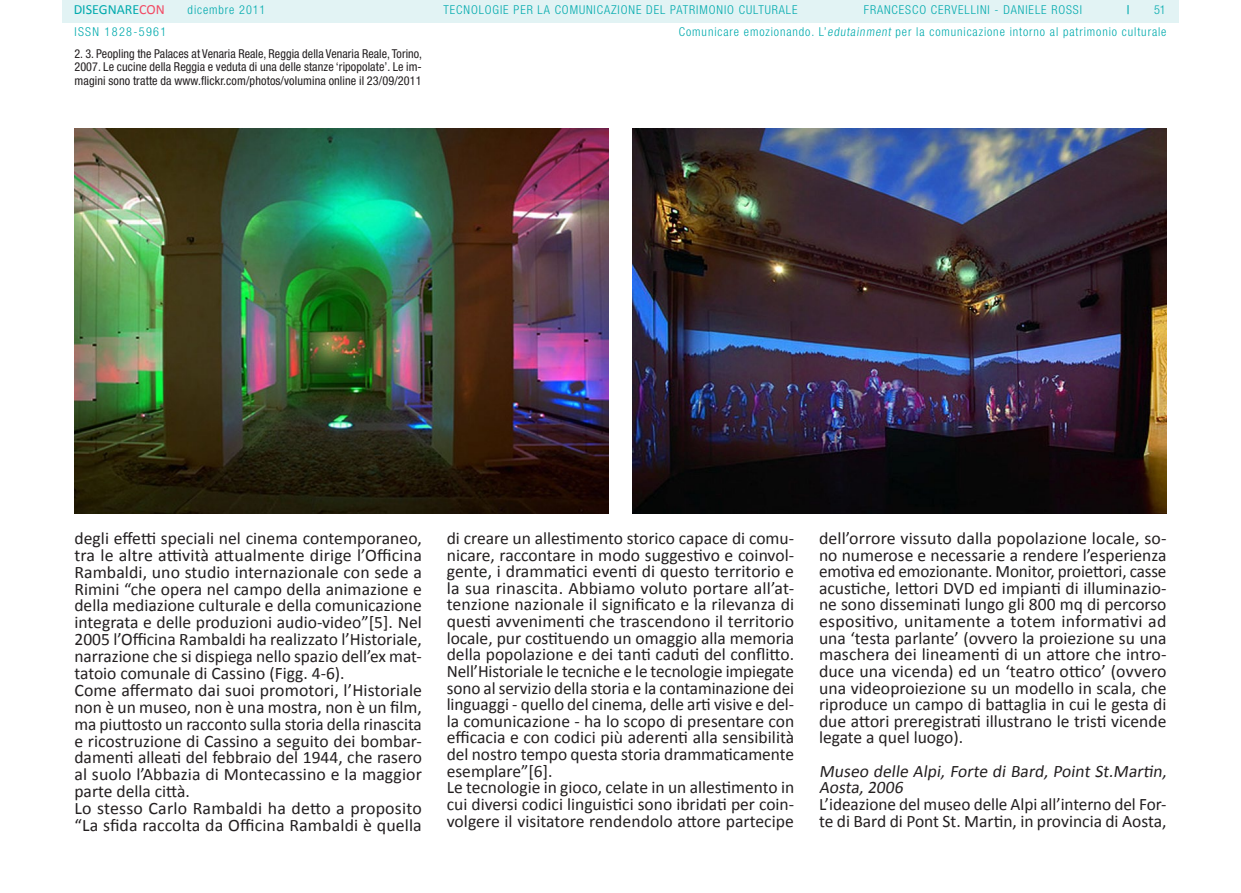
<style>
.page{position:relative;width:1241px;height:893px;background:#fff}
.page>*{position:absolute;margin:0;border:0;box-sizing:border-box;transform-origin:0 0}
.Articolo_TESTO_BASE{font:17.5px/16.6px "Calibri";color:#231f20;text-align:justify}
.t1{font:14px "Calibri";color:#00aaad}
.Note_TESTO_BASE{font:condensed 12.25px/13.1px "Helvetica Neue LT Std";letter-spacing:.01em;color:#231f20;text-align:justify}
.t2{font:300 condensed 12.25px "Helvetica Neue LT Std";letter-spacing:.075em;color:#00aaad}
.t3{font:300 condensed 12.25px "Helvetica Neue LT Std";letter-spacing:.11em;color:#00aaad}
.t4{font:500 condensed 12.25px "Helvetica Neue LT Std";color:#00aaad}
.s1{color:#f24862}
</style>
<div class="page">
<div style="left:62px;top:0;width:1116px;height:23px;background:#e2f3f4"></div>
<img style="left:74px;top:129px;width:534px;height:384px">
<img style="left:632px;top:129px;width:534px;height:384px">
<p class="t1" style="left:74px;top:1px;width:93px">DISEGNARE<span class="s1">CON</span></p>
<p class="t2" style="left:863px;top:3px;width:220px">FRANCESCO CERVELLINI - DANIELE ROSSI</p>
<p class="t4" style="left:1126px;top:3px;width:4px">|</p>
<p class="t2" style="left:678px;top:24px;width:489px">Comunicare emozionando. L’edutainment per la comunicazione intorno al patrimonio culturale</p>
<p class="t2" style="left:443px;top:3px;width:355px">TECNOLOGIE PER LA COMUNICAZIONE DEL PATRIMONIO CULTURALE</p>
<p class="t2" style="left:1153px;top:3px;width:13px">51</p>
<p class="t2" style="left:188px;top:3px;width:79px">dicembre 2011</p>
<p class="t3" style="left:74px;top:24px;width:93px">ISSN 1828-5961</p>
<p class="Note_TESTO_BASE" style="left:74px;top:47px;width:349px">2. 3. Peopling the Palaces at Venaria Reale, Reggia della Venaria Reale, Torino, 2007. Le cucine della Reggia e veduta di una delle stanze ‘ripopolate’. Le im&shy;magini sono tratte da www.flickr.com/photos/volumina online il 23/09/2011</p>
<p class="Articolo_TESTO_BASE" style="left:74px;top:529px;width:349px">degli effetti speciali nel cinema contemporaneo, tra le altre attività attualmente dirige l’Officina Rambaldi, uno studio internazionale con sede a Rimini “che opera nel campo della animazione e della mediazione culturale e della comunicazione integrata e delle produzioni audio-video”[5]. Nel 2005 l’Officina Rambaldi ha realizzato l’Historiale, narrazione che si dispiega nello spazio dell’ex mat&shy;tatoio comunale di Cassino (Figg. 4-6).</p>
<p class="Articolo_TESTO_BASE" style="left:74px;top:681px;width:349px">Come affermato dai suoi promotori, l’Historiale non è un museo, non è una mostra, non è un film, ma piuttosto un racconto sulla storia della rinascita e ricostruzione di Cassino a seguito dei bombar&shy;damenti alleati del febbraio del 1944, che rasero al suolo l’Abbazia di Montecassino e la maggior parte della città.</p>
<p class="Articolo_TESTO_BASE" style="left:74px;top:799px;width:349px">Lo stesso Carlo Rambaldi ha detto a proposito “La sfida raccolta da Officina Rambaldi è quella</p>
<p class="Articolo_TESTO_BASE" style="left:446px;top:529px;width:349px">di creare un allestimento storico capace di comu&shy;nicare, raccontare in modo suggestivo e coinvol&shy;gente, i drammatici eventi di questo territorio e la sua rinascita. Abbiamo voluto portare all’at&shy;tenzione nazionale il significato e la rilevanza di questi avvenimenti che trascendono il territorio locale, pur costituendo un omaggio alla memoria della popolazione e dei tanti caduti del conflitto.<br>Nell’Historiale le tecniche e le tecnologie impiegate sono al servizio della storia e la contaminazione dei linguaggi - quello del cinema, delle arti visive e del&shy;la comunicazione - ha lo scopo di presentare con efficacia e con codici più aderenti alla sensibilità del nostro tempo questa storia drammaticamente esemplare”[6].</p>
<p class="Articolo_TESTO_BASE" style="left:446px;top:778px;width:349px">Le tecnologie in gioco, celate in un allestimento in cui diversi codici linguistici sono ibridati per coin&shy;volgere il visitatore rendendolo attore partecipe</p>
<p class="Articolo_TESTO_BASE" style="left:819px;top:529px;width:349px">dell’orrore vissuto dalla popolazione locale, so&shy;no numerose e necessarie a rendere l’esperienza emotiva ed emozionante. Monitor, proiettori, casse acustiche, lettori DVD ed impianti di illuminazio&shy;ne sono disseminati lungo gli 800 mq di percorso espositivo, unitamente a totem informativi ad una ‘testa parlante’ (ovvero la proiezione su una maschera dei lineamenti di un attore che intro&shy;duce una vicenda) ed un ‘teatro ottico’ (ovvero una videoproiezione su un modello in scala, che riproduce un campo di battaglia in cui le gesta di due attori preregistrati illustrano le tristi vicende legate a quel luogo).</p>
<p class="Articolo_TESTO_BASE" style="left:819px;top:762px;width:352px">Museo delle Alpi, Forte di Bard, Point St.Martin,<br>Aosta, 2006</p>
<p class="Articolo_TESTO_BASE" style="left:819px;top:795px;width:349px">L’ideazione del museo delle Alpi all’interno del For&shy;te di Bard di Pont St. Martin, in provincia di Aosta,</p>
</div>
